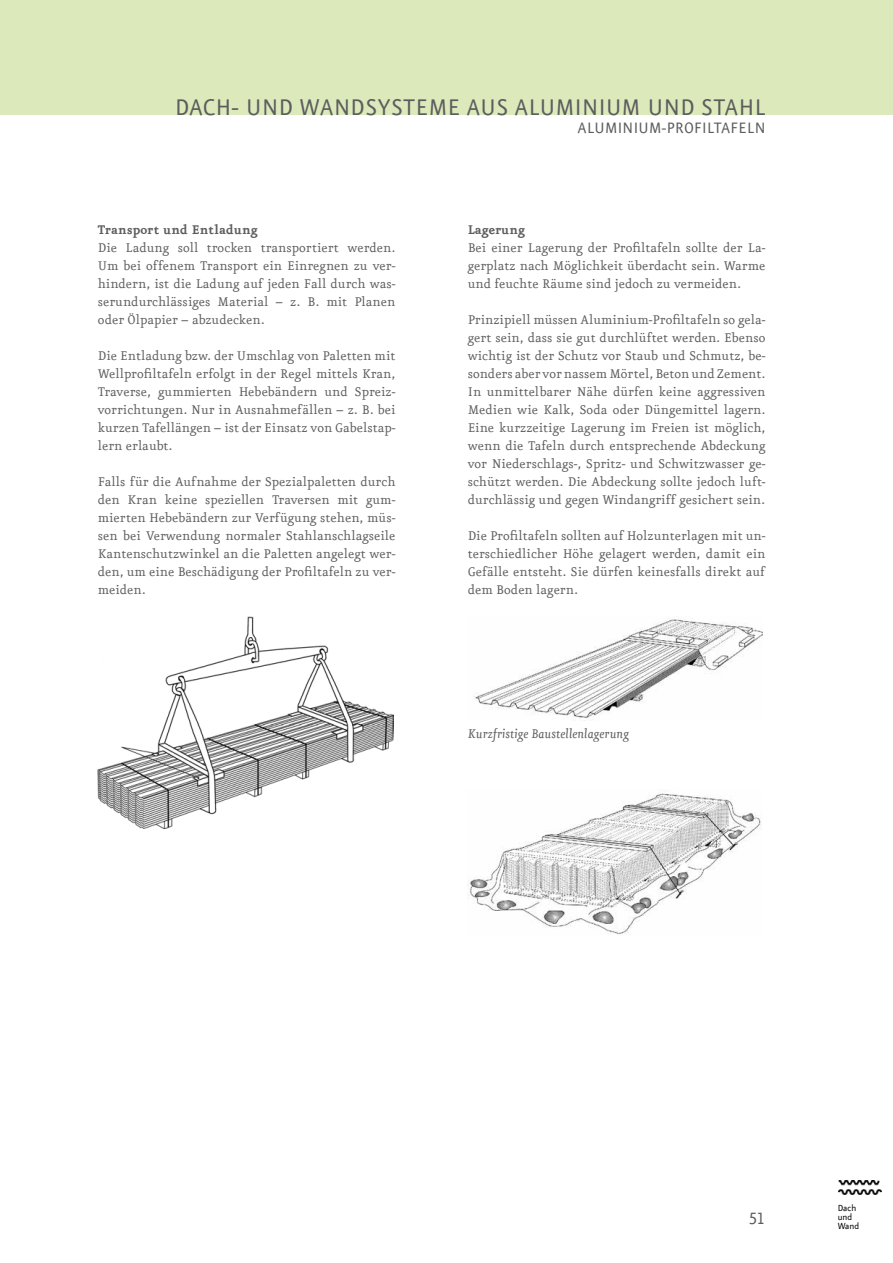
<style>
.page{position:relative;width:893px;height:1263px;background:#fff}
.page>*{position:absolute;margin:0;border:0;box-sizing:border-box;transform-origin:0 0}
.t1{font:27px "CSP Eureka Sans Regular Caps";letter-spacing:.02em;color:#5d5d5f}
.t2{font:19.5px "CSP Eureka Sans Regular Caps";color:#5d5d5f}
.t3{font:18px "CSP Eureka Sans Regular Caps";letter-spacing:.02em;color:#5d5d5f}
.t4{font:15px/18px "CSP Eureka Roman";color:#5d5d5f;text-align:justify}
.t5{font:15px "CSP Eureka Italic";color:#5d5d5f}
.t6{font:15px "CSP Eureka Bold";color:#5d5d5f}
.t7{font:10.5px/9px "CSP Eureka Sans Regular";color:#000}
</style>
<div class="page">
<div style="left:0;top:0;width:893px;height:115px;background:#dceabb"></div>
<img style="left:839px;top:1180px;width:42px;height:15px">
<img style="left:98px;top:616px;width:295px;height:212px">
<img style="left:474px;top:619px;width:289px;height:101px">
<img style="left:468px;top:793px;width:293px;height:141px">
<h1 class="t1" style="left:175px;top:94px;width:592px">DACH- UND WANDSYSTEME AUS ALUMINIUM UND STAHL</h1>
<p class="t6" style="left:98px;top:223px;width:161px">Transport und Entladung</p>
<p class="t4" style="left:98px;top:239px;width:299px">Die Ladung soll trocken transportiert werden.<br>Um bei offenem Transport ein Einregnen zu ver&shy;hindern, ist die Ladung auf jeden Fall durch was&shy;serundurchlässiges Material – z. B. mit Planen oder Ölpapier – abzudecken.</p>
<p class="t4" style="left:98px;top:347px;width:299px">Die Entladung bzw. der Umschlag von Paletten mit Wellprofiltafeln erfolgt in der Regel mittels Kran, Traverse, gummierten Hebebändern und Spreiz&shy;vorrichtungen. Nur in Ausnahmefällen – z. B. bei kurzen Tafellängen – ist der Einsatz von Gabelstap&shy;lern erlaubt.</p>
<p class="t4" style="left:98px;top:473px;width:299px">Falls für die Aufnahme der Spezialpaletten durch den Kran keine speziellen Traversen mit gum&shy;mierten Hebebändern zur Verfügung stehen, müs&shy;sen bei Verwendung normaler Stahlanschlagseile Kantenschutzwinkel an die Paletten angelegt wer&shy;den, um eine Beschädigung der Profiltafeln zu ver&shy;meiden.</p>
<p class="t3" style="left:578px;top:120px;width:189px">ALUMINIUM-PROFILTAFELN</p>
<p class="t6" style="left:468px;top:223px;width:59px">Lagerung</p>
<p class="t4" style="left:468px;top:239px;width:299px">Bei einer Lagerung der Profiltafeln sollte der La&shy;gerplatz nach Möglichkeit überdacht sein. Warme und feuchte Räume sind jedoch zu vermeiden.</p>
<p class="t4" style="left:468px;top:311px;width:299px">Prinzipiell müssen Aluminium-Profiltafeln so gela&shy;gert sein, dass sie gut durchlüftet werden. Ebenso wichtig ist der Schutz vor Staub und Schmutz, be&shy;sonders aber vor nassem Mörtel, Beton und Zement.<br>In unmittelbarer Nähe dürfen keine aggressiven Medien wie Kalk, Soda oder Düngemittel lagern.<br>Eine kurzzeitige Lagerung im Freien ist möglich, wenn die Tafeln durch entsprechende Abdeckung vor Niederschlags-, Spritz- und Schwitzwasser ge&shy;schützt werden. Die Abdeckung sollte jedoch luft&shy;durchlässig und gegen Windangriff gesichert sein.</p>
<p class="t4" style="left:468px;top:527px;width:299px">Die Profiltafeln sollten auf Holzunterlagen mit un&shy;terschiedlicher Höhe gelagert werden, damit ein Gefälle entsteht. Sie dürfen keinesfalls direkt auf dem Boden lagern.</p>
<p class="t5" style="left:468px;top:727px;width:163px">Kurzfristige Baustellenlagerung</p>
<h2 class="t2" style="left:748px;top:1209px;width:19px">51</h2>
<p class="t7" style="left:838px;top:1204px;width:23px">Dach und<br>Wand</p>
</div>
